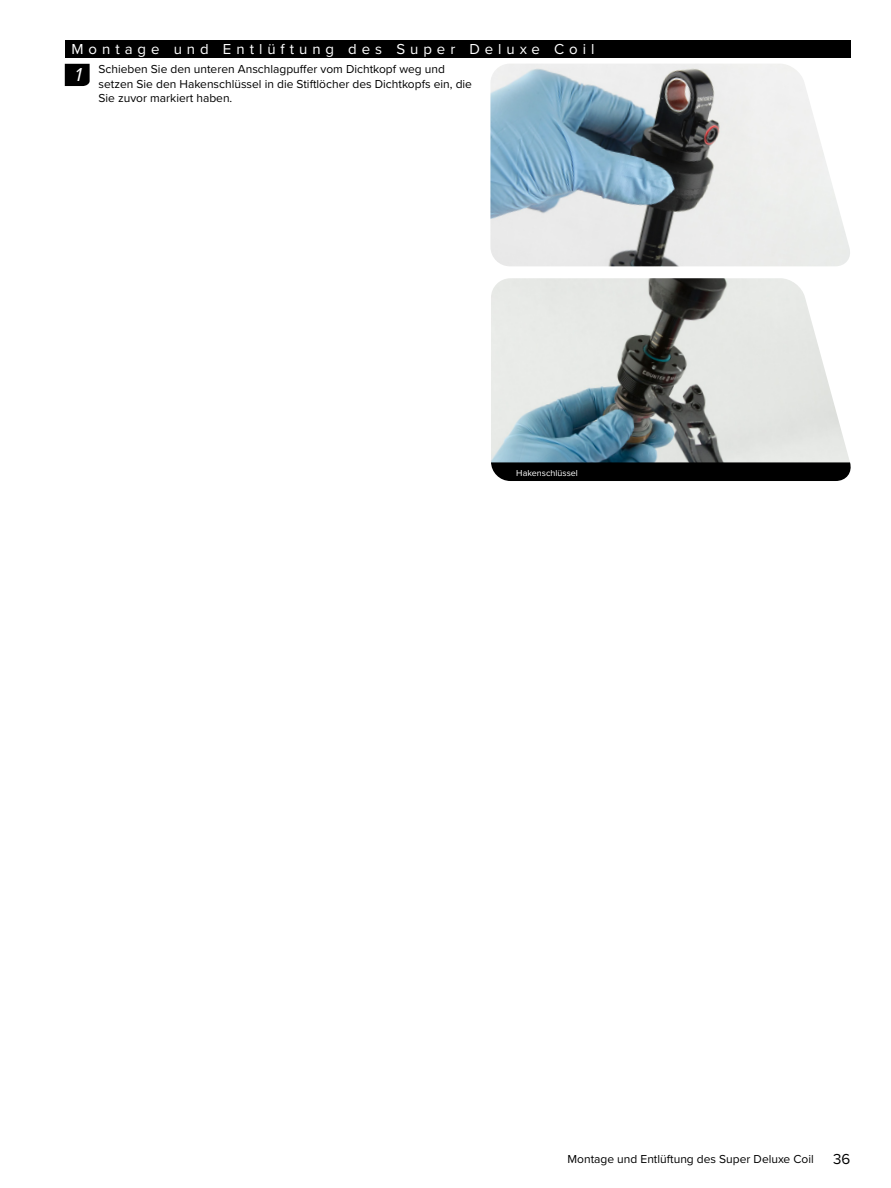
<style>
.page{position:relative;width:891px;height:1188px;background:#fff}
.page>*{position:absolute;margin:0;border:0;box-sizing:border-box;transform-origin:0 0}
.t1{font:italic 19.5px "Proxima Nova";color:#fff}
.Section_Title_-_Blac{font:15px "Proxima Nova";letter-spacing:.33em;color:#fff}
.t2{font:15px "Proxima Nova";color:#000}
.Normal_Text_-_Right{font:12px/14.4px "Proxima Nova";color:#000}
.t3{font:9px "Proxima Nova";color:#fff}
</style>
<div class="page">
<div style="left:65px;top:40px;width:785px;height:18px;background:#000"></div>
<svg style="left:65px;top:64px;width:25px;height:22px"></svg>
<img style="left:490px;top:64px;width:360px;height:202px">
<div style="left:491px;top:462px;width:361px;height:19px;background:#000"></div>
<hr style="left:851px;top:278px;width:1px;height:184px;background:#000">
<img style="left:491px;top:278px;width:359px;height:184px">
<p class="Section_Title_-_Blac" style="left:72px;top:40px;width:524px">Montage und Entlüftung des Super Deluxe Coil</p>
<p class="Normal_Text_-_Right" style="left:99px;top:63px;width:375px">Schieben Sie den unteren Anschlagpuffer vom Dichtkopf weg und setzen Sie den Hakenschlüssel in die Stiftlöcher des Dichtkopfs ein, die<br>Sie zuvor markiert haben.</p>
<p class="t1" style="left:75px;top:63px;width:8px">1</p>
<p class="t3" style="left:516px;top:468px;width:63px">Hakenschlüssel</p>
<p class="Normal_Text_-_Right" style="left:568px;top:1152px;width:248px">Montage und Entlüftung des Super Deluxe Coil</p>
<p class="t2" style="left:833px;top:1150px;width:19px">36</p>
</div>
